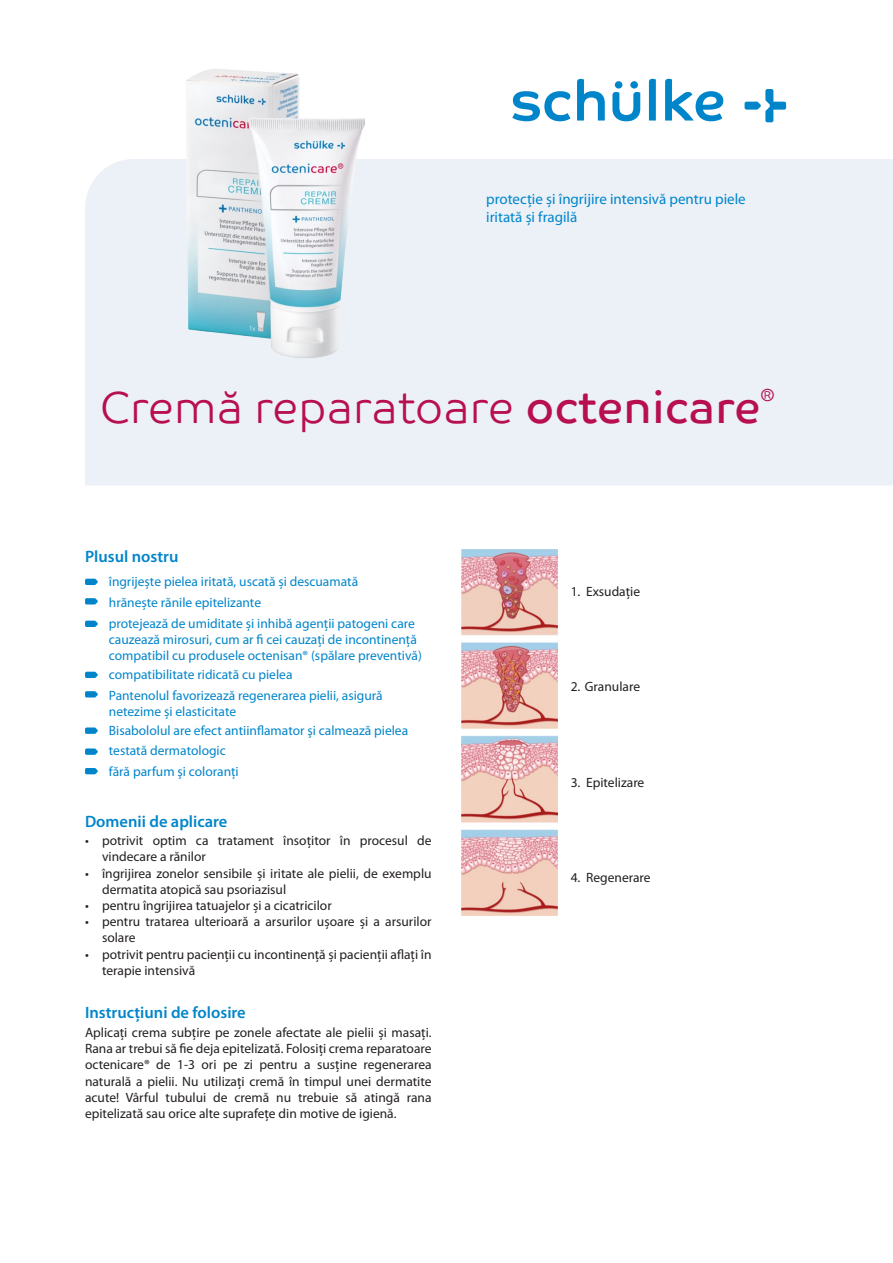
<style>
.page{position:relative;width:893px;height:1263px;background:#fff}
.page>*{position:absolute;margin:0;border:0;box-sizing:border-box;transform-origin:0 0}
.t1{font:45px "Co Text Lt";color:#b70f4f}
.t2{font:17.55px "Co Text Lt";color:#b70f4f}
.t3{font:600 16.5px "Myriad Pro";color:#0085cb}
.t4{font:15px/18px "Myriad Pro";color:#0085cb}
.t5{font:13.5px/16.2px "Myriad Pro";color:#231f20}
.t6{font:13.5px/21px "Myriad Pro";color:#0085cb}
.s1{font-family:"Co Text"}
</style>
<div class="page">
<div style="left:85px;top:159px;width:808px;height:326px;background:#ecf1f7"></div>
<svg style="left:612px;top:81px;width:28px;height:40px"></svg>
<svg style="left:512px;top:91px;width:58px;height:30px"></svg>
<svg style="left:577px;top:79px;width:28px;height:42px"></svg>
<svg style="left:649px;top:79px;width:7px;height:42px"></svg>
<svg style="left:665px;top:79px;width:58px;height:42px"></svg>
<svg style="left:745px;top:89px;width:41px;height:33px"></svg>
<svg style="left:85px;top:579px;width:13px;height:6px"></svg>
<svg style="left:85px;top:598px;width:13px;height:6px"></svg>
<svg style="left:85px;top:621px;width:13px;height:6px"></svg>
<svg style="left:85px;top:672px;width:13px;height:6px"></svg>
<svg style="left:85px;top:691px;width:13px;height:6px"></svg>
<svg style="left:85px;top:727px;width:13px;height:7px"></svg>
<svg style="left:85px;top:748px;width:13px;height:7px"></svg>
<svg style="left:85px;top:768px;width:13px;height:6px"></svg>
<img style="left:186px;top:69px;width:180px;height:290px">
<img style="left:461px;top:549px;width:96px;height:367px">
<p class="t4" style="left:486px;top:190px;width:261px">protecție și îngrijire intensivă pentru piele iritată și fragilă</p>
<h1 class="t1" style="left:100px;top:381px;width:662px">Cremă reparatoare <span class="s1">octenicare</span></h1>
<p class="t2" style="left:761px;top:384px;width:16px">®</p>
<p class="t3" style="left:85px;top:546px;width:95px">Plusul nostru</p>
<p class="t6" style="left:109px;top:570px;width:308px">îngrijește pielea iritată, uscată și descuamată<br>hrănește rănile epitelizante<br>protejează de umiditate și inhibă agenții patogeni care</p>
<p class="t6" style="left:109px;top:631px;width:314px;line-height:16.2px">cauzează mirosuri, cum ar fi cei cauzați de incontinență compatibil cu produsele octenisan® (spălare preventivă)</p>
<p class="t6" style="left:109px;top:663px;width:275px">compatibilitate ridicată cu pielea<br>Pantenolul favorizează regenerarea pielii, asigură</p>
<p class="t6" style="left:109px;top:702px;width:301px;line-height:18.6px">netezime și elasticitate<br>Bisabololul are efect antiinflamator şi calmează pielea</p>
<p class="t6" style="left:109px;top:740px;width:131px">testată dermatologic fără parfum şi coloranţi</p>
<p class="t3" style="left:85px;top:810px;width:144px">Domenii de aplicare</p>
<p class="t5" style="left:102px;top:832px;width:331px;text-indent:-17px">• potrivit optim ca tratament însoțitor în procesul de vindecare a rănilor</p>
<p class="t5" style="left:102px;top:865px;width:331px;text-indent:-17px">• îngrijirea zonelor sensibile și iritate ale pielii, de exemplu dermatita atopică sau psoriazisul</p>
<p class="t5" style="left:85px;top:897px;width:248px">• pentru îngrijirea tatuajelor și a cicatricilor</p>
<p class="t5" style="left:102px;top:913px;width:331px;text-indent:-17px">• pentru tratarea ulterioară a arsurilor ușoare și a arsurilor solare</p>
<p class="t5" style="left:102px;top:946px;width:331px;text-indent:-17px">• potrivit pentru pacienții cu incontinență și pacienții aflați în terapie intensivă</p>
<p class="t3" style="left:85px;top:1002px;width:162px">Instrucţiuni de folosire</p>
<p class="t5" style="left:85px;top:1024px;width:348px;text-align:justify">Aplicați crema subțire pe zonele afectate ale pielii și masați.<br>Rana ar trebui să fie deja epitelizată. Folosiţi crema reparatoare octenicare® de 1-3 ori pe zi pentru a susţine regenerarea naturală a pielii. Nu utilizați cremă în timpul unei dermatite acute! Vârful tubului de cremă nu trebuie să atingă rana epitelizată sau orice alte suprafețe din motive de igienă.</p>
<p class="t5" style="left:571px;top:583px;width:71px">1. Exsudație</p>
<p class="t5" style="left:571px;top:678px;width:71px">2. Granulare</p>
<p class="t5" style="left:571px;top:774px;width:75px">3. Epitelizare</p>
<p class="t5" style="left:571px;top:869px;width:81px">4. Regenerare</p>
</div>
